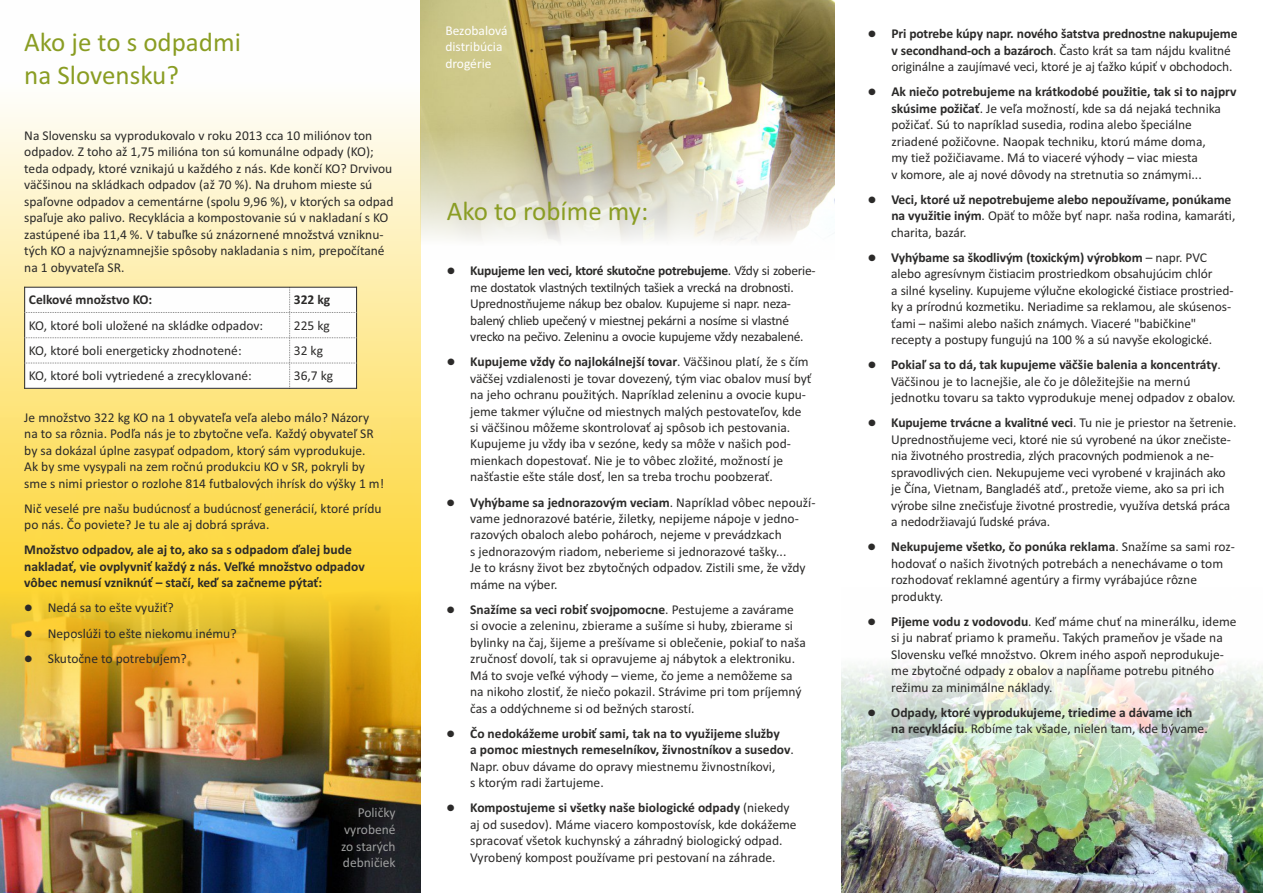
<style>
.page{position:relative;width:1263px;height:893px;background:#fff}
.page>*{position:absolute;margin:0;border:0;box-sizing:border-box;transform-origin:0 0}
.t1{font:27px/33px "Calibri";color:#8a9d23}
.t2{font:13.65px/16.8px "Calibri";color:#9d9e9e;text-align:justify}
.t3{font:13.5px/16.5px "Calibri";color:#2b2a29}
.t4{font:700 13.5px/16.5px "Calibri";color:#2b2a29}
.t5{font:13.5px/16.5px "Calibri";letter-spacing:-.025em;color:#2b2a29}
.t6{font:13.5px/16.5px "Calibri";color:#fefefe}
.s1{font-weight:700}
.s2{font-weight:400}
</style>
<div class="page">
<img style="left:421px;top:0;width:414px;height:242px">
<img style="left:842px;top:664px;width:421px;height:229px">
<svg style="left:0;top:0;width:421px;height:417px"></svg>
<img style="left:0;top:417px;width:421px;height:476px">
<svg style="left:24px;top:288px;width:333px;height:101px"></svg>
<hr style="left:24px;top:287px;width:333px;height:1px;background:#2b2a29">
<h1 class="t1" style="left:24px;top:28px;width:218px">Ako je to s odpadmi na Slovensku?</h1>
<p class="t3" style="left:24px;top:128px;width:371px">Na Slovensku sa vyprodukovalo v roku 2013 cca 10 miliónov ton odpadov. Z toho až 1,75 milióna ton sú komunálne odpady (KO); teda odpady, ktoré vznikajú u každého z nás. Kde končí KO? Drvivou väčšinou na skládkach odpadov (až 70 %). Na druhom mieste sú spaľovne odpadov a cementárne (spolu 9,96 %), v ktorých sa odpad spaľuje ako palivo. Recyklácia a kompostovanie sú v nakladaní s KO zastúpené iba 11,4 %. V tabuľke sú znázornené množstvá vzniknu&shy;tých KO a najvýznamnejšie spôsoby nakladania s nim, prepočítané na 1 obyvateľa SR.</p>
<p class="t4" style="left:29px;top:293px;width:125px">Celkové množstvo KO:</p>
<p class="t4" style="left:294px;top:293px;width:38px">322 kg</p>
<p class="t3" style="left:29px;top:318px;width:236px">KO, ktoré boli uložené na skládke odpadov:</p>
<p class="t3" style="left:294px;top:318px;width:38px">225 kg</p>
<p class="t3" style="left:29px;top:343px;width:214px">KO, ktoré boli energeticky zhodnotené:</p>
<p class="t3" style="left:294px;top:343px;width:31px">32 kg</p>
<p class="t3" style="left:29px;top:368px;width:224px">KO, ktoré boli vytriedené a zrecyklované:</p>
<p class="t3" style="left:294px;top:368px;width:41px">36,7 kg</p>
<p class="t3" style="left:24px;top:410px;width:361px">Je množstvo 322 kg KO na 1 obyvateľa veľa alebo málo? Názory na to sa rôznia. Podľa nás je to zbytočne veľa. Každý obyvateľ SR by sa dokázal úplne zasypať odpadom, ktorý sám vyprodukuje.<br>Ak by sme vysypali na zem ročnú produkciu KO v SR, pokryli by sme s nimi priestor o rozlohe 814 futbalových ihrísk do výšky 1 m!</p>
<p class="t3" style="left:24px;top:501px;width:359px">Nič veselé pre našu budúcnosť a budúcnosť generácií, ktoré prídu po nás. Čo poviete? Je tu ale aj dobrá správa.</p>
<p class="t4" style="left:24px;top:543px;width:342px">Množstvo odpadov, ale aj to, ako sa s odpadom ďalej bude nakladať, vie ovplyvniť každý z nás. Veľké množstvo odpadov vôbec nemusí vzniknúť – stačí, keď sa začneme pýtať:</p>
<p class="t3" style="left:24px;top:601px;width:151px">● Nedá sa to ešte využiť?</p>
<p class="t3" style="left:24px;top:626px;width:214px">● Neposlúži to ešte niekomu inému?</p>
<p class="t3" style="left:24px;top:651px;width:164px">● Skutočne to potrebujem?</p>
<p class="t2" style="left:341px;top:805px;width:56px;text-indent:17px">Poličky vyrobené zo starých debničiek</p>
<p class="t6" style="left:445px;top:23px;width:64px">Bezobalová distribúcia drogérie</p>
<h1 class="t1" style="left:447px;top:196px;width:203px">Ako to robíme my:</h1>
<p class="t5" style="left:470px;top:263px;width:347px;text-indent:-24px">● <span class="s1">Kupujeme len veci, ktoré skutočne potrebujeme</span>. Vždy si zoberie&shy;me dostatok vlastných textilných tašiek a vrecká na drobnosti.<br>Uprednostňujeme nákup bez obalov. Kupujeme si napr. neza&shy;balený chlieb upečený v miestnej pekárni a nosíme si vlastné vrecko na pečivo. Zeleninu a ovocie kupujeme vždy nezabalené.</p>
<p class="t3" style="left:470px;top:354px;width:343px;text-indent:-24px">● <span class="s1">Kupujeme vždy čo najlokálnejší tovar</span>. Väčšinou platí, že s čím väčšej vzdialenosti je tovar dovezený, tým viac obalov musí byť na jeho ochranu použitých. Napríklad zeleninu a ovocie kupu&shy;jeme takmer výlučne od miestnych malých pestovateľov, kde si väčšinou môžeme skontrolovať aj spôsob ich pestovania.<br>Kupujeme ju vždy iba v sezóne, kedy sa môže v našich pod&shy;mienkach dopestovať. Nie je to vôbec zložité, možností je našťastie ešte stále dosť, len sa treba trochu poobzerať.</p>
<p class="t3" style="left:470px;top:495px;width:347px;text-indent:-24px">● <span class="s1">Vyhýbame sa jednorazovým veciam</span>. Napríklad vôbec nepouží&shy;vame jednorazové batérie, žiletky, nepijeme nápoje v jedno&shy;razových obaloch alebo pohároch, nejeme v prevádzkach<br>s jednorazovým riadom, neberieme si jednorazové tašky...<br>Je to krásny život bez zbytočných odpadov. Zistili sme, že vždy máme na výber.</p>
<p class="t3" style="left:470px;top:602px;width:337px;text-indent:-24px">● <span class="s1">Snažíme sa veci robiť svojpomocne</span>. Pestujeme a zavárame<br>si ovocie a zeleninu, zbierame a sušíme si huby, zbierame si bylinky na čaj, šijeme a prešívame si oblečenie, pokiaľ to naša zručnosť dovolí, tak si opravujeme aj nábytok a elektroniku.<br>Má to svoje veľké výhody – vieme, čo jeme a nemôžeme sa na nikoho zlostiť, že niečo pokazil. Strávime pri tom príjemný čas a oddýchneme si od bežných starostí.</p>
<p class="t4" style="left:470px;top:726px;width:325px;text-indent:-24px">● Čo nedokážeme urobiť sami, tak na to využijeme služby<br>a pomoc miestnych remeselníkov, živnostníkov a susedov<span class="s2">.<br>Napr. obuv dávame do opravy miestnemu živnostníkovi,<br>s ktorým radi žartujeme.</span></p>
<p class="t3" style="left:470px;top:801px;width:328px;text-indent:-24px">● <span class="s1">Kompostujeme si všetky naše biologické odpady</span> (niekedy aj od susedov). Máme viacero kompostovísk, kde dokážeme spracovať všetok kuchynský a záhradný biologický odpad.<br>Vyrobený kompost používame pri pestovaní na záhrade.</p>
<p class="t3" style="left:891px;top:27px;width:348px;text-indent:-24px">● <span class="s1">Pri potrebe kúpy napr. nového šatstva prednostne nakupujeme v secondhand-och a bazároch</span>. Často krát sa tam nájdu kvalitné originálne a zaujímavé veci, ktoré je aj ťažko kúpiť v obchodoch.</p>
<p class="t3" style="left:891px;top:85px;width:347px;text-indent:-24px">● <span class="s1">Ak niečo potrebujeme na krátkodobé použitie, tak si to najprv skúsime požičať</span>. Je veľa možností, kde sa dá nejaká technika požičať. Sú to napríklad susedia, rodina alebo špeciálne zriadené požičovne. Naopak techniku, ktorú máme doma,<br>my tiež požičiavame. Má to viaceré výhody – viac miesta<br>v komore, ale aj nové dôvody na stretnutia so známymi...</p>
<p class="t4" style="left:891px;top:192px;width:346px;text-indent:-24px">● Veci, ktoré už nepotrebujeme alebo nepoužívame, ponúkame na využitie iným<span class="s2">. Opäť to môže byť napr. naša rodina, kamaráti, charita, bazár.</span></p>
<p class="t3" style="left:891px;top:250px;width:344px;text-indent:-24px">● <span class="s1">Vyhýbame sa škodlivým (toxickým) výrobkom</span> – napr. PVC alebo agresívnym čistiacim prostriedkom obsahujúcim chlór<br>a silné kyseliny. Kupujeme výlučne ekologické čistiace prostried&shy;ky a prírodnú kozmetiku. Neriadime sa reklamou, ale skúsenos&shy;ťami – našimi alebo našich známych. Viaceré "babičkine" recepty a postupy fungujú na 100 % a sú navyše ekologické.</p>
<p class="t3" style="left:891px;top:358px;width:346px;text-indent:-24px">● <span class="s1">Pokiaľ sa to dá, tak kupujeme väčšie balenia a koncentráty</span>.<br>Väčšinou je to lacnejšie, ale čo je dôležitejšie na mernú jednotku tovaru sa takto vyprodukuje menej odpadov z obalov.</p>
<p class="t3" style="left:891px;top:416px;width:347px;text-indent:-24px">● <span class="s1">Kupujeme trvácne a kvalitné veci</span>. Tu nie je priestor na šetrenie.<br>Uprednostňujeme veci, ktoré nie sú vyrobené na úkor znečiste&shy;nia životného prostredia, zlých pracovných podmienok a ne&shy;spravodlivých cien. Nekupujeme veci vyrobené v krajinách ako je Čína, Vietnam, Bangladéš atď., pretože vieme, ako sa pri ich výrobe silne znečisťuje životné prostredie, využíva detská práca a nedodržiavajú ľudské práva.</p>
<p class="t3" style="left:891px;top:540px;width:345px;text-indent:-24px">● <span class="s1">Nekupujeme všetko, čo ponúka reklama</span>. Snažíme sa sami roz&shy;hodovať o našich životných potrebách a nenechávame o tom rozhodovať reklamné agentúry a firmy vyrábajúce rôzne produkty.</p>
<p class="t3" style="left:891px;top:614px;width:347px;text-indent:-24px">● <span class="s1">Pijeme vodu z vodovodu</span>. Keď máme chuť na minerálku, ideme si ju nabrať priamo k prameňu. Takých prameňov je všade na Slovensku veľké množstvo. Okrem iného aspoň neprodukuje&shy;me zbytočné odpady z obalov a napĺňame potrebu pitného režimu za minimálne náklady.</p>
<p class="t4" style="left:891px;top:705px;width:318px;text-indent:-24px">● Odpady, ktoré vyprodukujeme, triedime a dávame ich na recykláciu<span class="s2">. Robíme tak všade, nielen tam, kde bývame.</span></p>
</div>
